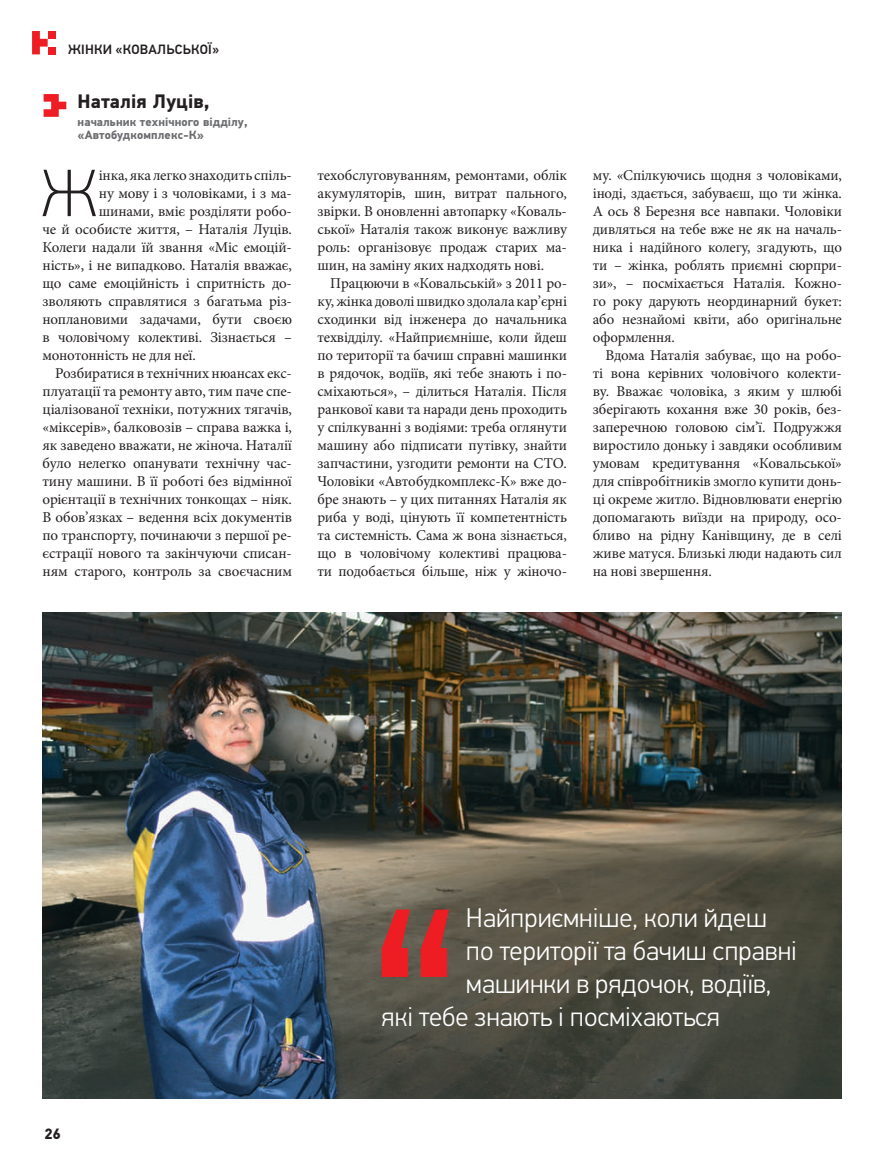
<style>
.page{position:relative;width:893px;height:1170px;background:#fff}
.page>*{position:absolute;margin:0;border:0;box-sizing:border-box;transform-origin:0 0}
.t1{font:100 67.2px "PF Din Display Pro";color:#231f20}
.t2{font:300 27px "PF Din Text Pro";color:#fff}
.t3{font:700 19.5px "PF Din Text Pro";letter-spacing:.01em;color:#231f20}
.t4{font:15px/18px "Minion Pro";letter-spacing:-.01em;color:#231f20;text-align:justify}
.t5{font:700 15px "PF Din Text Pro";color:#231f20}
.t6{font:500 13.5px "PF Din Text Pro";letter-spacing:.02em;color:#231f20}
.t7{font:700 12px/13.5px "PF Din Text Pro";letter-spacing:.01em;color:#6c6d70}
</style>
<div class="page">
<img style="left:43px;top:612px;width:799px;height:486px">
<svg style="left:44px;top:94px;width:22px;height:23px"></svg>
<svg style="left:382px;top:909px;width:67px;height:67px;background:#b63533"></svg>
<div style="left:48px;top:47px;width:7px;height:7px;background:#ee1d23"></div>
<div style="left:48px;top:31px;width:7px;height:8px;background:#ee1d23"></div>
<svg style="left:32px;top:31px;width:16px;height:23px"></svg>
<p class="t6" style="left:68px;top:42px;width:153px">ЖІНКИ «КОВАЛЬСЬКОЇ»</p>
<h3 class="t3" style="left:78px;top:89px;width:134px">Наталія Луців,</h3>
<p class="t7" style="left:78px;top:115px;width:172px">начальник технічного відділу, «Автобудкомплекс-К»</p>
<h1 class="t1" style="left:41px;top:155px;width:58px">Ж</h1>
<p class="t4" style="left:99px;top:166px;width:195px">інка, яка легко знаходить спіль-</p>
<p class="t4" style="left:99px;top:184px;width:195px">ну мову і з чоловіками, і з ма-</p>
<p class="t4" style="left:99px;top:202px;width:195px">шинами, вміє розділяти робо-</p>
<p class="t4" style="left:43px;top:220px;width:251px">че й особисте життя, – Наталія Луців.</p>
<p class="t4" style="left:43px;top:238px;width:251px">Колеги надали їй звання «Міс емоцій-</p>
<p class="t4" style="left:43px;top:256px;width:251px">ність», і не випадково. Наталія вважає,</p>
<p class="t4" style="left:43px;top:274px;width:251px">що саме емоційність і спритність до-</p>
<p class="t4" style="left:43px;top:292px;width:251px">зволяють справлятися з багатьма різ-</p>
<p class="t4" style="left:43px;top:310px;width:251px">ноплановими задачами, бути своєю</p>
<p class="t4" style="left:43px;top:328px;width:251px">в чоловічому колективі. Зізнається –</p>
<p class="t4" style="left:43px;top:346px;width:155px">монотонність не для неї.</p>
<p class="t4" style="left:55px;top:364px;width:238px">Розбиратися в технічних нюансах екс-</p>
<p class="t4" style="left:43px;top:382px;width:251px">плуатації та ремонту авто, тим паче спе-</p>
<p class="t4" style="left:43px;top:400px;width:251px">ціалізованої техніки, потужних тягачів,</p>
<p class="t4" style="left:43px;top:418px;width:251px">«міксерів», балковозів – справа важка і,</p>
<p class="t4" style="left:43px;top:436px;width:251px">як заведено вважати, не жіноча. Наталії</p>
<p class="t4" style="left:43px;top:454px;width:251px">було нелегко опанувати технічну час-</p>
<p class="t4" style="left:43px;top:472px;width:251px">тину машини. В її роботі без відмінної</p>
<p class="t4" style="left:43px;top:490px;width:251px">орієнтації в технічних тонкощах – ніяк.</p>
<p class="t4" style="left:43px;top:508px;width:251px">В обов’язках – ведення всіх документів</p>
<p class="t4" style="left:43px;top:526px;width:251px">по транспорту, починаючи з першої ре-</p>
<p class="t4" style="left:43px;top:544px;width:251px">єстрації нового та закінчуючи списан-</p>
<p class="t4" style="left:43px;top:562px;width:251px">ням старого, контроль за своєчасним</p>
<p class="t4" style="left:317px;top:166px;width:251px">техобслуговуванням, ремонтами, облік акумуляторів, шин, витрат пального, звірки. В оновленні автопарку «Коваль&shy;ської» Наталія також виконує важливу роль: організовує продаж старих ма&shy;шин, на заміну яких надходять нові.</p>
<p class="t4" style="left:317px;top:274px;width:251px;text-indent:13px">Працюючи в «Ковальській» з 2011 ро&shy;ку, жінка доволі швидко здолала кар’єрні сходинки від інженера до начальника техвідділу. «Найприємніше, коли йдеш по території та бачиш справні машинки в рядочок, водіїв, які тебе знають і по&shy;сміхаються», – ділиться Наталія. Після ранкової кави та наради день проходить у спілкуванні з водіями: треба оглянути машину або підписати путівку, знайти запчастини, узгодити ремонти на СТО.<br>Чоловіки «Автобудкомплекс-К» вже до&shy;бре знають – у цих питаннях Наталія як риба у воді, цінують її компетентність та системність. Сама ж вона зізнається, що в чоловічому колективі працюва&shy;ти подобається більше, ніж у жіночо-</p>
<p class="t4" style="left:593px;top:166px;width:251px">му. «Спілкуючись щодня з чоловіками, іноді, здається, забуваєш, що ти жінка.<br>А ось 8 Березня все навпаки. Чоловіки дивляться на тебе вже не як на началь&shy;ника і надійного колегу, згадують, що ти – жінка, роблять приємні сюрпри&shy;зи», – посміхається Наталія. Кожно&shy;го року дарують неординарний букет: або незнайомі квіти, або оригінальне оформлення.</p>
<p class="t4" style="left:593px;top:346px;width:251px;text-indent:13px">Вдома Наталія забуває, що на робо&shy;ті вона керівних чоловічого колекти&shy;ву. Вважає чоловіка, з яким у шлюбі зберігають кохання вже 30 років, без&shy;заперечною головою сім’ї. Подружжя виростило доньку і завдяки особливим умовам кредитування «Ковальської» для співробітників змогло купити донь&shy;ці окреме житло. Відновлювати енергію допомагають виїзди на природу, осо&shy;бливо на рідну Канівщину, де в селі живе матуся. Близькі люди надають сил на нові звершення.</p>
<p class="t5" style="left:45px;top:1124px;width:18px">26</p>
<h2 class="t2" style="left:466px;top:902px;width:303px">Найприємніше, коли йдеш</h2>
<h2 class="t2" style="left:466px;top:935px;width:332px">по території та бачиш справні</h2>
<h2 class="t2" style="left:466px;top:968px;width:307px">машинки в рядочок, водіїв,</h2>
<h2 class="t2" style="left:382px;top:1001px;width:340px">які тебе знають і посміхаються</h2>
</div>
